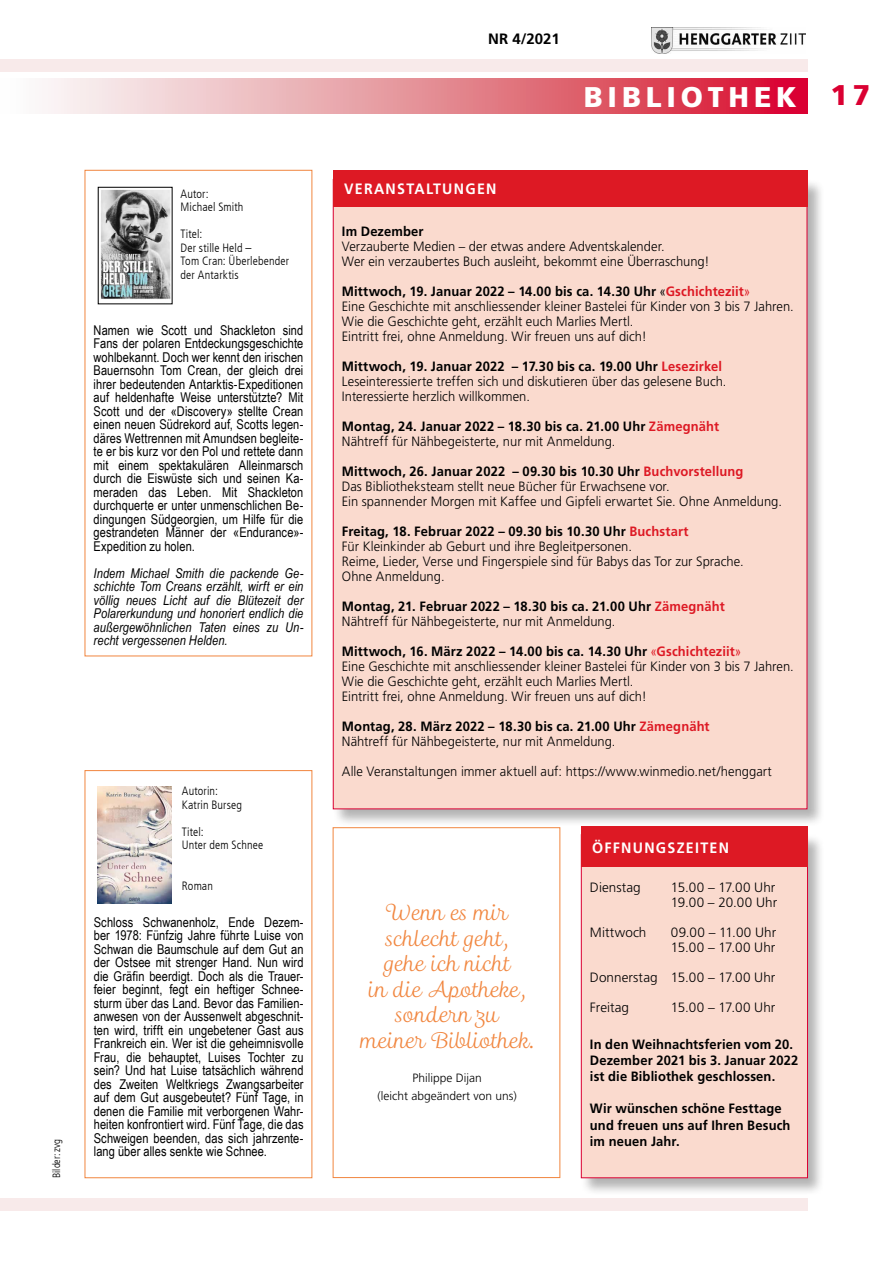
<style>
.page{position:relative;width:893px;height:1263px;background:#fff}
.page>*{position:absolute;margin:0;border:0;box-sizing:border-box;transform-origin:0 0}
.t1{font:900 28.5px "Frutiger LT Std";letter-spacing:.17em;color:#fff}
.t2{font:900 28.5px "Frutiger LT Std";color:#da0032}
.t3{font:21px/25.5px "Madre Script";color:#f1863f;text-align:center}
.t4{font:700 15px "Frutiger LT Std";letter-spacing:.09em;color:#fff;scale:.95 1}
.t5{font:700 15px "Frutiger LT Std";color:#000}
.t6{font:300 13.5px/15px "Frutiger LT Std";letter-spacing:.005em;color:#000;scale:.96 1}
.t7{font:13.5px/13.5px "Arial Narrow";letter-spacing:.005em;color:#000;text-align:justify}
.t8{font:italic 13.5px/13.5px "Arial Narrow";letter-spacing:.005em;color:#000;text-align:justify}
.t9{font:700 13.5px/16.2px "Frutiger LT Std";letter-spacing:.01em;color:#000;scale:.96 1}
.t10{font:300 13.5px/15px "Frutiger LT Std";letter-spacing:.005em;color:#000}
.t11{font:300 condensed 12px/13.5px "Frutiger LT";letter-spacing:.01em;color:#000}
.t12{font:300 12px/17.2px "Frutiger LT Std";color:#000;text-align:center}
.t13{font:300 condensed 10.5px "Frutiger LT";color:#000}
.s1{font-weight:700}
.s2{font-family:"Arial Narrow";font-weight:400}
.s3{font-weight:700;color:#dd1924}
.s4{font-family:"Arial Narrow";font-weight:400;color:#dd1924}
</style>
<div class="page">
<svg style="left:48px;top:78px;width:760px;height:35px;background:#e58793"></svg>
<div style="left:0;top:60px;width:808px;height:12px;background:#f8eaea"></div>
<img style="left:652px;top:28px;width:154px;height:25px">
<div style="left:0;top:1198px;width:808px;height:13px;background:#f8eaea"></div>
<div style="left:333px;top:827px;width:227px;height:351px;border:1px solid #f1863f"></div>
<div style="left:85px;top:770px;width:227px;height:408px;border:1px solid #f1863f"></div>
<img style="left:97px;top:787px;width:74px;height:116px">
<img style="left:100px;top:189px;width:70px;height:110px">
<div style="left:581px;top:834px;width:244px;height:362px;background:#000;opacity:.3"></div>
<div style="left:581px;top:835px;width:226px;height:343px;background:#fadace"></div>
<div style="left:581px;top:834px;width:227px;height:344px;border:1px solid #da0032"></div>
<div style="left:582px;top:826px;width:226px;height:41px;background:#dd1924"></div>
<div style="left:332px;top:179px;width:493px;height:648px;background:#000;opacity:.3"></div>
<div style="left:333px;top:179px;width:474px;height:630px;background:#fadace"></div>
<div style="left:334px;top:170px;width:474px;height:37px;background:#dd1924"></div>
<p class="t11" style="left:181px;top:187px;width:64px">Autor:<br>Michael Smith</p>
<p class="t11" style="left:181px;top:227px;width:110px">Titel:<br>Der stille Held –<br>Tom Cran: Überlebender der Antarktis</p>
<p class="t7" style="left:94px;top:323px;width:211px">Namen wie Scott und Shackleton sind Fans der polaren Entdeckungsgeschichte wohlbekannt. Doch wer kennt den irischen Bauernsohn Tom Crean, der gleich drei ihrer bedeutenden Antarktis-Expeditionen auf heldenhafte Weise unterstützte? Mit Scott und der «Discovery» stellte Crean einen neuen Südrekord auf, Scotts legen&shy;däres Wettrennen mit Amundsen begleite&shy;te er bis kurz vor den Pol und rettete dann mit einem spektakulären Alleinmarsch durch die Eiswüste sich und seinen Ka&shy;meraden das Leben. Mit Shackleton durchquerte er unter unmenschlichen Be&shy;dingungen Südgeorgien, um Hilfe für die gestrandeten Männer der «Endurance»- Expedition zu holen.</p>
<p class="t8" style="left:94px;top:566px;width:211px">Indem Michael Smith die packende Ge&shy;schichte Tom Creans erzählt, wirft er ein völlig neues Licht auf die Blütezeit der Polarerkundung und honoriert endlich die außergewöhnlichen Taten eines zu Un&shy;recht vergessenen Helden.</p>
<p class="t13" style="left:51px;top:1178px;width:41px;rotate:-90deg">Bilder: zvg</p>
<p class="t11" style="left:182px;top:785px;width:62px">Autorin:<br>Katrin Burseg</p>
<p class="t11" style="left:182px;top:825px;width:83px">Titel:<br>Unter dem Schnee</p>
<p class="t11" style="left:182px;top:879px;width:33px">Roman</p>
<p class="t7" style="left:94px;top:915px;width:211px">Schloss Schwanenholz, Ende Dezem&shy;ber 1978: Fünfzig Jahre führte Luise von Schwan die Baumschule auf dem Gut an der Ostsee mit strenger Hand. Nun wird die Gräfin beerdigt. Doch als die Trauer&shy;feier beginnt, fegt ein heftiger Schnee&shy;sturm über das Land. Bevor das Familien&shy;anwesen von der Aussenwelt abgeschnit&shy;ten wird, trifft ein ungebetener Gast aus Frankreich ein. Wer ist die geheimnisvolle Frau, die behauptet, Luises Tochter zu sein? Und hat Luise tatsächlich während des Zweiten Weltkriegs Zwangsarbeiter auf dem Gut ausgebeutet? Fünf Tage, in denen die Familie mit verborgenen Wahr&shy;heiten konfrontiert wird. Fünf Tage, die das Schweigen beenden, das sich jahrzente&shy;lang über alles senkte wie Schnee.</p>
<p class="t5" style="left:488px;top:30px;width:73px">NR 4/2021</p>
<h1 class="t1" style="left:584px;top:80px;width:215px">BIBLIOTHEK</h1>
<p class="t4" style="left:344px;top:180px;width:162px">VERANSTALTUNGEN</p>
<p class="t9" style="left:342px;top:224px;width:87px">Im Dezember</p>
<p class="t6" style="left:342px;top:239px;width:384px">Verzauberte Medien – der etwas andere Adventskalender.<br>Wer ein verzaubertes Buch ausleiht, bekommt eine Überraschung!</p>
<p class="t6" style="left:342px;top:284px;width:472px"><span class="s1">Mittwoch, 19. Januar 2022 – 14.00 bis ca. 14.30 Uhr</span> <span class="s2">«</span><span class="s3">Gschichteziit</span><span class="s4">»<br></span>Eine Geschichte mit anschliessender kleiner Bastelei für Kinder von 3 bis 7 Jahren.<br>Wie die Geschichte geht, erzählt euch Marlies Mertl.<br>Eintritt frei, ohne Anmeldung. Wir freuen uns auf dich!</p>
<p class="t6" style="left:342px;top:359px;width:402px"><span class="s1">Mittwoch, 19. Januar 2022 – 17.30 bis ca. 19.00 Uhr</span> <span class="s3">Lesezirkel<br></span>Leseinteressierte treffen sich und diskutieren über das gelesene Buch.<br>Interessierte herzlich willkommen.</p>
<p class="t6" style="left:342px;top:419px;width:394px"><span class="s1">Montag, 24. Januar 2022 – 18.30 bis ca. 21.00 Uhr</span> <span class="s3">Zämegnäht<br></span>Nähtreff für Nähbegeisterte, nur mit Anmeldung.</p>
<p class="t6" style="left:342px;top:464px;width:460px"><span class="s1">Mittwoch, 26. Januar 2022 – 09.30 bis 10.30 Uhr</span> <span class="s3">Buchvorstellung<br></span>Das Bibliotheksteam stellt neue Bücher für Erwachsene vor.<br>Ein spannender Morgen mit Kaffee und Gipfeli erwartet Sie. Ohne Anmeldung.</p>
<p class="t6" style="left:342px;top:524px;width:420px"><span class="s1">Freitag, 18. Februar 2022 – 09.30 bis 10.30 Uhr</span> <span class="s3">Buchstart<br></span>Für Kleinkinder ab Geburt und ihre Begleitpersonen.<br>Reime, Lieder, Verse und Fingerspiele sind für Babys das Tor zur Sprache.<br>Ohne Anmeldung.</p>
<p class="t6" style="left:342px;top:599px;width:400px"><span class="s1">Montag, 21. Februar 2022 – 18.30 bis ca. 21.00 Uhr</span> <span class="s3">Zämegnäht<br></span>Nähtreff für Nähbegeisterte, nur mit Anmeldung.</p>
<p class="t6" style="left:342px;top:644px;width:472px"><span class="s1">Mittwoch, 16. März 2022 – 14.00 bis ca. 14.30 Uhr</span> <span class="s4">«</span><span class="s3">Gschichteziit</span><span class="s4">»<br></span>Eine Geschichte mit anschliessender kleiner Bastelei für Kinder von 3 bis 7 Jahren.<br>Wie die Geschichte geht, erzählt euch Marlies Mertl.<br>Eintritt frei, ohne Anmeldung. Wir freuen uns auf dich!</p>
<p class="t6" style="left:342px;top:719px;width:385px"><span class="s1">Montag, 28. März 2022 – 18.30 bis ca. 21.00 Uhr</span> <span class="s3">Zämegnäht<br></span>Nähtreff für Nähbegeisterte, nur mit Anmeldung.</p>
<p class="t6" style="left:342px;top:764px;width:449px">Alle Veranstaltungen immer aktuell auf: https://www.winmedio.net/henggart</p>
<h2 class="t3" style="left:361px;top:900px;width:175px">Wenn es mir schlecht geht,<br>gehe ich nicht<br>in die Apotheke, sondern zu<br>meiner Bibliothek.</h2>
<p class="t12" style="left:378px;top:1070px;width:141px">Philippe Dijan<br>(leicht abgeändert von uns)</p>
<p class="t4" style="left:592px;top:838px;width:146px">ÖFFNUNGSZEITEN</p>
<p class="t10" style="left:590px;top:880px;width:52px">Dienstag</p>
<p class="t10" style="left:671px;top:880px;width:108px">15.00 – 17.00 Uhr<br>19.00 – 20.00 Uhr</p>
<p class="t10" style="left:590px;top:925px;width:58px">Mittwoch</p>
<p class="t10" style="left:671px;top:925px;width:107px">09.00 – 11.00 Uhr<br>15.00 – 17.00 Uhr</p>
<p class="t10" style="left:590px;top:970px;width:187px">Donnerstag 15.00 – 17.00 Uhr</p>
<p class="t10" style="left:590px;top:1000px;width:41px">Freitag</p>
<p class="t10" style="left:671px;top:1000px;width:106px">15.00 – 17.00 Uhr</p>
<p class="t9" style="left:590px;top:1036px;width:219px">In den Weihnachtsferien vom 20.<br>Dezember 2021 bis 3. Januar 2022 ist die Bibliothek geschlossen.</p>
<p class="t9" style="left:590px;top:1101px;width:210px">Wir wünschen schöne Festtage und freuen uns auf Ihren Besuch im neuen Jahr.</p>
<h1 class="t2" style="left:831px;top:78px;width:41px">17</h1>
</div>
